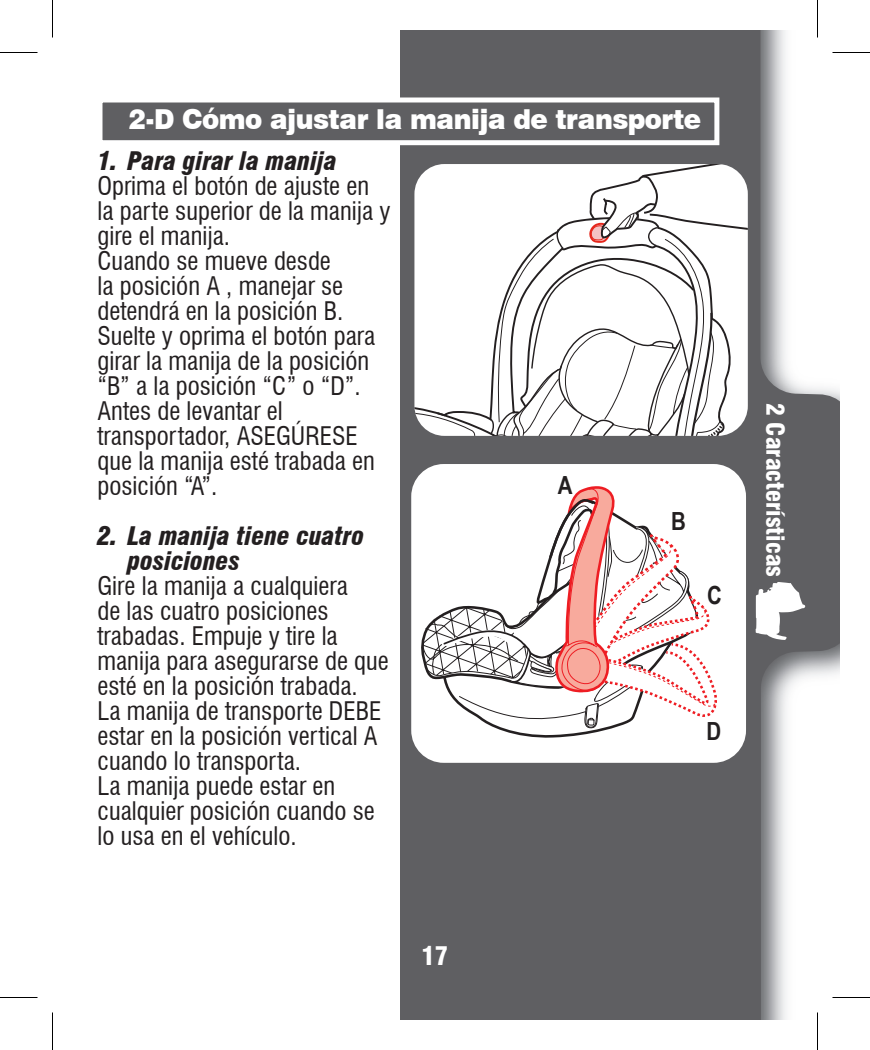
<style>
.page{position:relative;width:870px;height:1050px;background:#fff}
.page>*{position:absolute;margin:0;border:0;box-sizing:border-box;transform-origin:0 0}
.t1{font:900 27.5px "Swiss 721 BT";letter-spacing:-.02em;color:#fff;scale:.95 1}
.t2{font:condensed 25px/25px "Swiss 721 BT";color:#231f20}
.t3{font:italic 900 condensed 25px/25px "Swiss 721 BT";color:#231f20}
.t4{font:700 25px "Arial Narrow";color:#231f20}
.t5{font:900 condensed 25px "Swiss 721 BT";color:#fff}
.t6{font:900 condensed 24px "Swiss 721 BT";color:#fff}
</style>
<div class="page">
<svg style="left:400px;top:30px;width:440px;height:990px;fill:#5f5f62"></svg>
<svg style="left:756px;top:582px;width:49px;height:58px"></svg>
<div style="left:98px;top:98px;width:621px;height:47px;background:#5f5f62;border:5px solid #fff"></div>
<div style="left:414px;top:467px;width:330px;height:293px;background:#fff;border-radius:30px"></div>
<svg style="left:421px;top:486px;width:296px;height:252px"></svg>
<div style="left:411px;top:464px;width:335px;height:299px;border:5px solid #fff;border-radius:30px"></div>
<svg style="left:414px;top:164px;width:334px;height:273px"></svg>
<hr style="left:832px;top:51px;width:38px;height:3px;background:#fff">
<hr style="left:832px;top:996px;width:38px;height:3px;background:#fff">
<hr style="left:816px;top:0;width:3px;height:38px;background:#fff">
<hr style="left:816px;top:1012px;width:3px;height:38px;background:#fff">
<hr style="left:0;top:52px;width:38px;height:1px;background:#000">
<hr style="left:832px;top:52px;width:38px;height:1px;background:#000">
<hr style="left:0;top:997px;width:38px;height:1px;background:#000">
<hr style="left:832px;top:997px;width:38px;height:1px;background:#000">
<hr style="left:52px;top:0;width:1px;height:38px;background:#000">
<hr style="left:52px;top:1012px;width:1px;height:38px;background:#000">
<hr style="left:817px;top:0;width:1px;height:38px;background:#000">
<hr style="left:817px;top:1012px;width:1px;height:38px;background:#000">
<p class="t1" style="left:129px;top:103px;width:604px">2-D Cómo ajustar la manija de transporte</p>
<p class="t3" style="left:98px;top:149px;width:241px">1. Para girar la manija</p>
<p class="t2" style="left:98px;top:174px;width:294px">Oprima el botón de ajuste en la parte superior de la manija y gire el manija.</p>
<p class="t2" style="left:98px;top:249px;width:279px">Cuando se mueve desde<br>la posición A , manejar se detendrá en la posición B.<br>Suelte y oprima el botón para girar la manija de la posición “B” a la posición “C” o “D”.</p>
<p class="t2" style="left:98px;top:399px;width:279px">Antes de levantar el transportador, ASEGÚRESE que la manija esté trabada en posición “A”.</p>
<p class="t3" style="left:128px;top:524px;width:238px;text-indent:-30px">2. La manija tiene cuatro posiciones</p>
<p class="t2" style="left:98px;top:574px;width:293px">Gire la manija a cualquiera<br>de las cuatro posiciones trabadas. Empuje y tire la manija para asegurarse de que esté en la posición trabada.</p>
<p class="t2" style="left:98px;top:699px;width:285px">La manija de transporte DEBE estar en la posición vertical A cuando lo transporta.</p>
<p class="t2" style="left:98px;top:774px;width:279px">La manija puede estar en cualquier posición cuando se lo usa en el vehículo.</p>
<p class="t4" style="left:558px;top:466px;width:16px">A</p>
<p class="t4" style="left:671px;top:502px;width:16px">B</p>
<p class="t4" style="left:707px;top:576px;width:16px">C</p>
<p class="t4" style="left:707px;top:713px;width:16px">D</p>
<p class="t5" style="left:422px;top:940px;width:28px">17</p>
<p class="t6" style="left:790px;top:403px;width:175px;rotate:90deg">2 Características</p>
</div>
